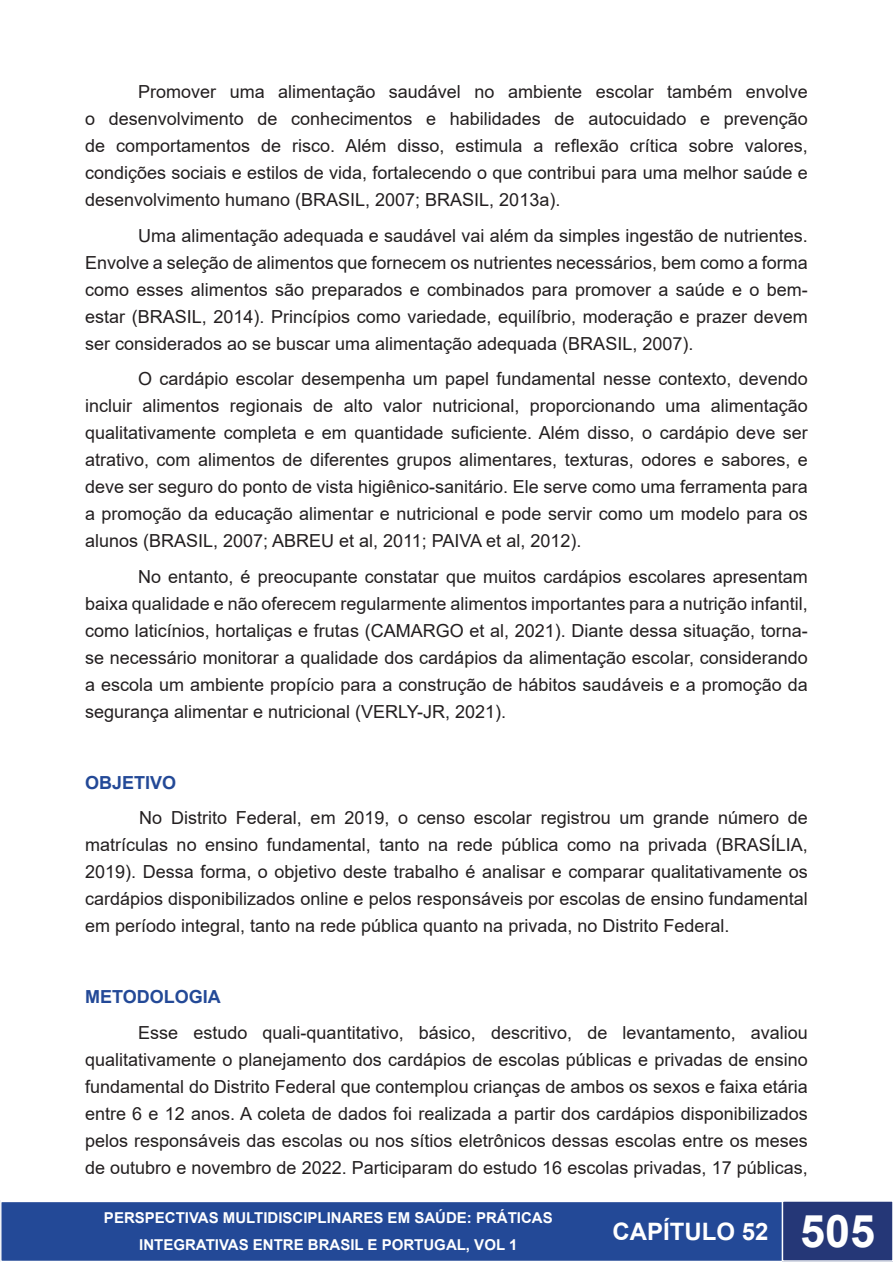
<style>
.page{position:relative;width:893px;height:1263px;background:#fff}
.page>*{position:absolute;margin:0;border:0;box-sizing:border-box;transform-origin:0 0}
.t1{font:700 24px "Arial";color:#fff}
.t2{font:18px/27px "Arial";color:#231f20;text-align:justify}
.t3{font:700 18px "Arial";color:#234997}
.t4{font:700 15px/27px "Arial";color:#fff;text-align:center}
.s1{font-size:45px}
</style>
<div class="page">
<div style="left:1px;top:1201px;width:782px;height:60px;background:#234997"></div>
<div style="left:0;top:1201px;width:784px;height:61px;border:2px solid #fff"></div>
<svg style="left:0;top:1200px;width:1px;height:62px"></svg>
<div style="left:782px;top:1201px;width:111px;height:60px;background:#253777"></div>
<div style="left:782px;top:1200px;width:111px;height:62px;border:2px solid #fff"></div>
<p class="t2" style="left:85px;top:78px;width:724px;text-indent:53px">Promover uma alimentação saudável no ambiente escolar também envolve o desenvolvimento de conhecimentos e habilidades de autocuidado e prevenção de comportamentos de risco. Além disso, estimula a reflexão crítica sobre valores, condições sociais e estilos de vida, fortalecendo o que contribui para uma melhor saúde e desenvolvimento humano (BRASIL, 2007; BRASIL, 2013a).</p>
<p class="t2" style="left:85px;top:222px;width:724px;text-indent:53px">Uma alimentação adequada e saudável vai além da simples ingestão de nutrientes.<br>Envolve a seleção de alimentos que fornecem os nutrientes necessários, bem como a forma como esses alimentos são preparados e combinados para promover a saúde e o bem&shy;estar (BRASIL, 2014). Princípios como variedade, equilíbrio, moderação e prazer devem ser considerados ao se buscar uma alimentação adequada (BRASIL, 2007).</p>
<p class="t2" style="left:85px;top:365px;width:724px;text-indent:53px">O cardápio escolar desempenha um papel fundamental nesse contexto, devendo incluir alimentos regionais de alto valor nutricional, proporcionando uma alimentação qualitativamente completa e em quantidade suficiente. Além disso, o cardápio deve ser atrativo, com alimentos de diferentes grupos alimentares, texturas, odores e sabores, e deve ser seguro do ponto de vista higiênico-sanitário. Ele serve como uma ferramenta para a promoção da educação alimentar e nutricional e pode servir como um modelo para os alunos (BRASIL, 2007; ABREU et al, 2011; PAIVA et al, 2012).</p>
<p class="t2" style="left:85px;top:563px;width:724px;text-indent:53px">No entanto, é preocupante constatar que muitos cardápios escolares apresentam baixa qualidade e não oferecem regularmente alimentos importantes para a nutrição infantil, como laticínios, hortaliças e frutas (CAMARGO et al, 2021). Diante dessa situação, torna&shy;se necessário monitorar a qualidade dos cardápios da alimentação escolar, considerando a escola um ambiente propício para a construção de hábitos saudáveis e a promoção da segurança alimentar e nutricional (VERLY-JR, 2021).</p>
<p class="t3" style="left:85px;top:770px;width:93px">OBJETIVO</p>
<p class="t2" style="left:85px;top:804px;width:724px;text-indent:54px">No Distrito Federal, em 2019, o censo escolar registrou um grande número de matrículas no ensino fundamental, tanto na rede pública como na privada (BRASÍLIA, 2019). Dessa forma, o objetivo deste trabalho é analisar e comparar qualitativamente os cardápios disponibilizados online e pelos responsáveis por escolas de ensino fundamental em período integral, tanto na rede pública quanto na privada, no Distrito Federal.</p>
<p class="t3" style="left:85px;top:984px;width:137px">METODOLOGIA</p>
<p class="t2" style="left:85px;top:1019px;width:724px;text-indent:53px">Esse estudo quali-quantitativo, básico, descritivo, de levantamento, avaliou qualitativamente o planejamento dos cardápios de escolas públicas e privadas de ensino fundamental do Distrito Federal que contemplou crianças de ambos os sexos e faixa etária entre 6 e 12 anos. A coleta de dados foi realizada a partir dos cardápios disponibilizados pelos responsáveis das escolas ou nos sítios eletrônicos dessas escolas entre os meses de outubro e novembro de 2022. Participaram do estudo 16 escolas privadas, 17 públicas,</p>
<p class="t4" style="left:104px;top:1205px;width:450px">PERSPECTIVAS MULTIDISCIPLINARES EM SAÚDE: PRÁTICAS<br>INTEGRATIVAS ENTRE BRASIL E PORTUGAL, VOL 1</p>
<h1 class="t1" style="left:612px;top:1215px;width:264px">CAPÍTULO 52 <span class="s1">505</span></h1>
</div>
